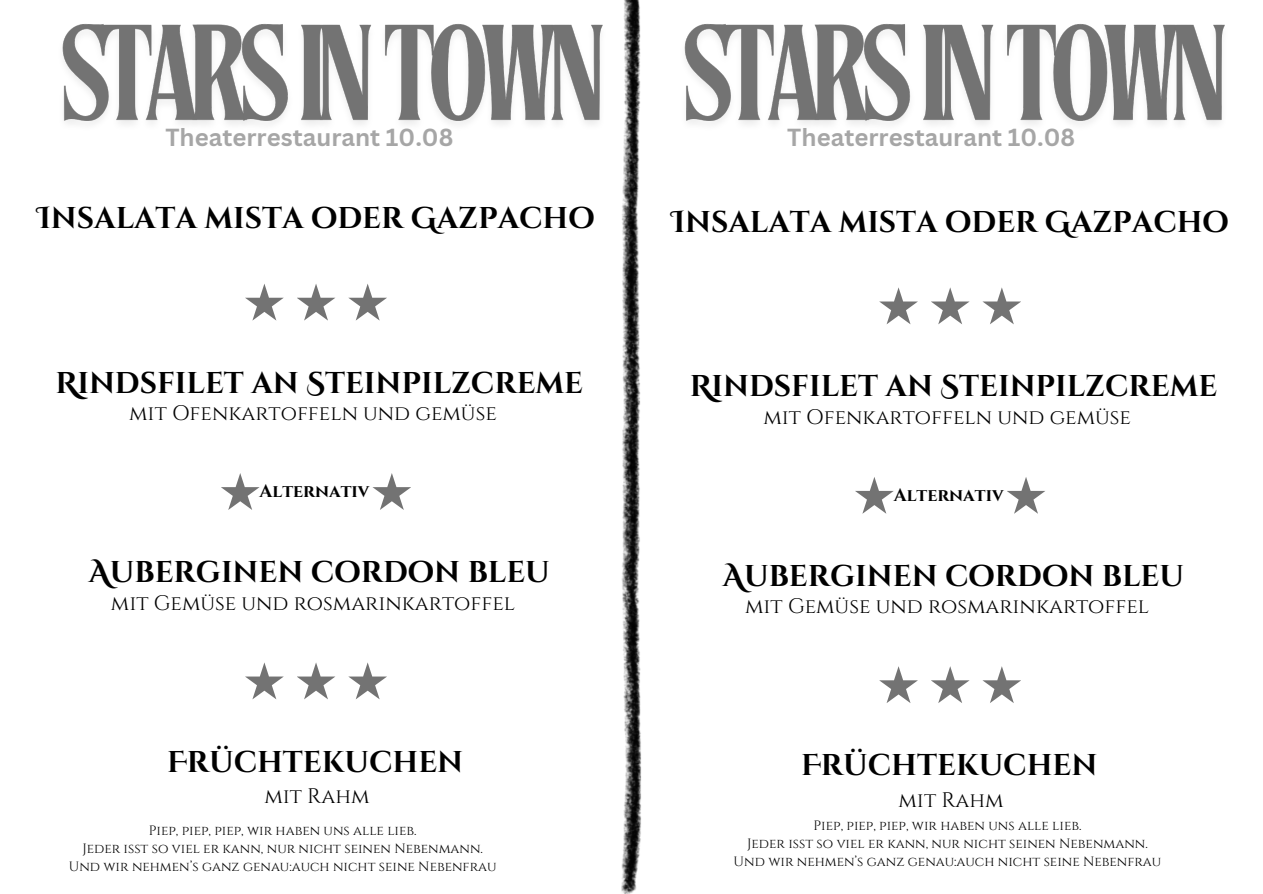
<style>
.page{position:relative;width:1263px;height:894px;background:#fff}
.page>*{position:absolute;margin:0;border:0;box-sizing:border-box;transform-origin:0 0}
.t1{font:700 30px "Cinzel Decorative";color:#000}
.t2{font:700 24px "Canva Sans";color:#a6a6a6}
.t3{font:21px "Cinzel";color:#000}
.t4{font:700 18px "Cinzel";color:#000}
.t5{font:13.5px "Cinzel";color:#000}
</style>
<div class="page">
<svg style="left:621px;top:0;width:20px;height:893px"></svg>
<img style="left:62px;top:24px;width:541px;height:101px">
<svg style="left:245px;top:284px;width:39px;height:36px"></svg>
<svg style="left:297px;top:284px;width:38px;height:36px"></svg>
<svg style="left:348px;top:284px;width:39px;height:36px"></svg>
<svg style="left:245px;top:662px;width:39px;height:37px"></svg>
<svg style="left:297px;top:662px;width:38px;height:37px"></svg>
<svg style="left:348px;top:662px;width:39px;height:37px"></svg>
<img style="left:684px;top:24px;width:541px;height:101px">
<svg style="left:221px;top:473px;width:39px;height:37px"></svg>
<svg style="left:372px;top:473px;width:39px;height:37px"></svg>
<svg style="left:879px;top:287px;width:39px;height:37px"></svg>
<svg style="left:931px;top:287px;width:39px;height:37px"></svg>
<svg style="left:982px;top:287px;width:39px;height:37px"></svg>
<svg style="left:879px;top:666px;width:39px;height:37px"></svg>
<svg style="left:931px;top:666px;width:39px;height:37px"></svg>
<svg style="left:982px;top:666px;width:39px;height:37px"></svg>
<svg style="left:855px;top:477px;width:39px;height:36px"></svg>
<svg style="left:1007px;top:477px;width:38px;height:36px"></svg>
<p class="t2" style="left:165px;top:120px;width:289px">Theaterrestaurant 10.08</p>
<h2 class="t1" style="left:37px;top:199px;width:559px">Insalata mista oder Gazpacho</h2>
<h5 class="t1" style="left:56px;top:363px;width:529px">Rindsfilet an Steinpilzcreme</h5>
<h2 class="t3" style="left:129px;top:400px;width:369px">mit Ofenkartoffeln und gemüse</h2>
<h2 class="t4" style="left:260px;top:479px;width:111px">Alternativ</h2>
<h2 class="t1" style="left:89px;top:552px;width:463px">Auberginen cordon bleu</h2>
<h4 class="t3" style="left:111px;top:589px;width:406px">mit Gemüse und rosmarinkartoffel</h4>
<h4 class="t1" style="left:167px;top:742px;width:298px">Früchtekuchen</h4>
<h5 class="t3" style="left:264px;top:782px;width:107px">mit Rahm</h5>
<h3 class="t5" style="left:149px;top:821px;width:269px">Piep, piep, piep, wir haben uns alle lieb.</h3>
<h3 class="t5" style="left:82px;top:839px;width:402px">Jeder isst so viel er kann, nur nicht seinen Nebenmann.</h3>
<h2 class="t5" style="left:69px;top:857px;width:429px">Und wir nehmen’s ganz genau:auch nicht seine Nebenfrau</h2>
<h4 class="t2" style="left:787px;top:120px;width:289px">Theaterrestaurant 10.08</h4>
<h4 class="t1" style="left:671px;top:203px;width:559px">Insalata mista oder Gazpacho</h4>
<p class="t1" style="left:690px;top:367px;width:529px">Rindsfilet an Steinpilzcreme</p>
<p class="t3" style="left:763px;top:403px;width:369px">mit Ofenkartoffeln und gemüse</p>
<p class="t4" style="left:894px;top:483px;width:111px">Alternativ</p>
<p class="t1" style="left:723px;top:556px;width:463px">Auberginen cordon bleu</p>
<p class="t3" style="left:745px;top:593px;width:406px">mit Gemüse und rosmarinkartoffel</p>
<h2 class="t1" style="left:801px;top:745px;width:298px">Früchtekuchen</h2>
<h4 class="t3" style="left:898px;top:786px;width:107px">mit Rahm</h4>
<h2 class="t5" style="left:813px;top:816px;width:269px">Piep, piep, piep, wir haben uns alle lieb.</h2>
<h2 class="t5" style="left:747px;top:834px;width:402px">Jeder isst so viel er kann, nur nicht seinen Nebenmann.</h2>
<h4 class="t5" style="left:734px;top:852px;width:429px">Und wir nehmen’s ganz genau:auch nicht seine Nebenfrau</h4>
</div>
